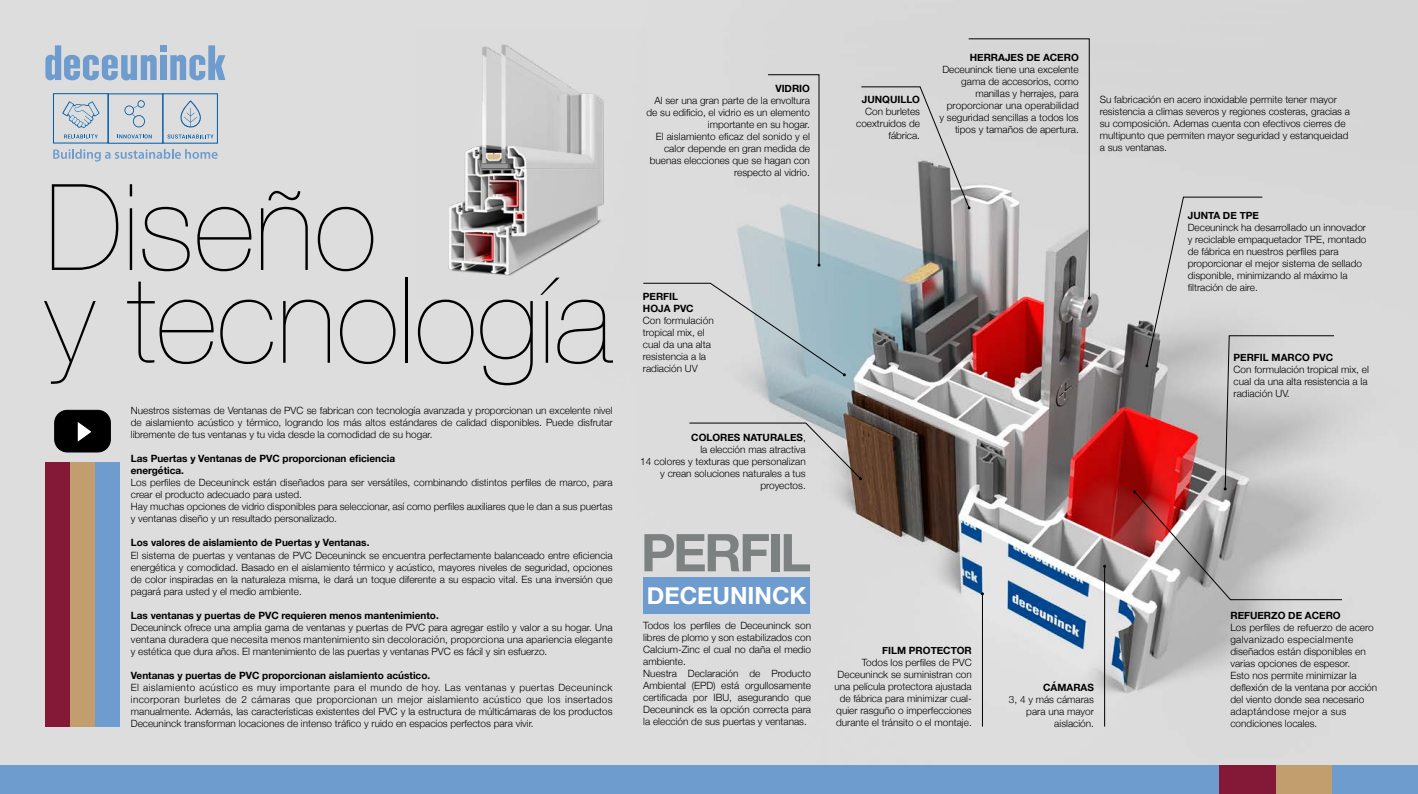
<style>
.page{position:relative;width:1418px;height:794px;background:#fff}
.page>*{position:absolute;margin:0;border:0;box-sizing:border-box;transform-origin:0 0}
.t1{font:200 120px/92.8px "Helvetica Neue";color:#000}
.t2{font:700 52px "Helvetica Neue";letter-spacing:-.05em;color:#7e8181}
.t3{font:700 23.6px "Helvetica Neue";color:#fff}
.t4{font:300 10px/12px "Helvetica Neue";color:#000}
.t5{font:700 10px/12px "Helvetica Neue";color:#000}
.s1{font-weight:700}
</style>
<div class="page">
<img style="left:0;top:0;width:1417px;height:765px">
<div style="left:643px;top:577px;width:167px;height:37px;background:#6e9ccf"></div>
<svg style="left:767px;top:74px;width:53px;height:192px;background:#cbcfd1"></svg>
<svg style="left:688px;top:422px;width:174px;height:58px;background:#cbc9c8"></svg>
<svg style="left:642px;top:282px;width:203px;height:94px;background:#c3cdd0"></svg>
<hr style="left:982px;top:594px;width:1px;height:132px;background:#000">
<hr style="left:1104px;top:566px;width:1px;height:160px;background:#000">
<svg style="left:1133px;top:196px;width:209px;height:404px;background:#c7b9b9"></svg>
<svg style="left:860px;top:38px;width:230px;height:262px;background:#c4c5c5"></svg>
<div style="left:0;top:765px;width:1219px;height:29px;background:#6e9ccf"></div>
<div style="left:1219px;top:765px;width:56px;height:29px;background:#841837"></div>
<div style="left:1275px;top:765px;width:57px;height:29px;background:#c29e6e"></div>
<div style="left:1332px;top:765px;width:85px;height:29px;background:#6e9ccf"></div>
<div style="left:160px;top:55px;width:7px;height:25px;background:#6e9ccf"></div>
<div style="left:160px;top:45px;width:7px;height:7px;background:#6e9ccf"></div>
<svg style="left:170px;top:45px;width:55px;height:38px;background:#a7bdd6"></svg>
<svg style="left:45px;top:45px;width:112px;height:38px;background:#a9bed6"></svg>
<svg style="left:53px;top:149px;width:165px;height:12px;background:#bbc9d8"></svg>
<div style="left:45px;top:462px;width:25px;height:264px;background:#841837"></div>
<div style="left:70px;top:462px;width:25px;height:264px;background:#c29e6e"></div>
<div style="left:95px;top:462px;width:25px;height:264px;background:#6e9ccf"></div>
<img style="left:415px;top:26px;width:232px;height:273px">
<div style="left:55px;top:410px;width:55px;height:42px;background:#000;border-radius:13px"></div>
<div style="left:54px;top:410px;width:57px;height:42px;border:1px solid #000;border-radius:13px"></div>
<svg style="left:77px;top:421px;width:14px;height:21px"></svg>
<svg style="left:64px;top:134px;width:34px;height:4px"></svg>
<svg style="left:62px;top:101px;width:38px;height:27px"></svg>
<svg style="left:117px;top:134px;width:35px;height:4px"></svg>
<svg style="left:124px;top:100px;width:21px;height:27px"></svg>
<svg style="left:167px;top:134px;width:46px;height:4px"></svg>
<svg style="left:180px;top:100px;width:21px;height:27px"></svg>
<div style="left:53px;top:93px;width:55px;height:50px;border:1px solid #005da9"></div>
<div style="left:108px;top:94px;width:55px;height:49px;border:1px solid #005da9"></div>
<h1 class="t1" style="left:45px;top:177px;width:568px">Diseño<br>y tecnología</h1>
<p class="t4" style="left:131px;top:404px;width:483px;text-align:justify">Nuestros sistemas de Ventanas de PVC se fabrican con tecnología avanzada y proporcionan un excelente nivel de aislamiento acústico y térmico, logrando los más altos estándares de calidad disponibles. Puede disfrutar libremente de tus ventanas y tu vida desde la comodidad de su hogar.</p>
<p class="t5" style="left:131px;top:453px;width:266px">Las Puertas y Ventanas de PVC proporcionan eficiencia energética.</p>
<p class="t4" style="left:131px;top:476px;width:483px">Los perfiles de Deceuninck están diseñados para ser versátiles, combinando distintos perfiles de marco, para crear el producto adecuado para usted.<br>Hay muchas opciones de vidrio disponibles para seleccionar, así como perfiles auxiliares que le dan a sus puertas y ventanas diseño y un resultado personalizado.</p>
<p class="t5" style="left:131px;top:537px;width:240px">Los valores de aislamiento de Puertas y Ventanas.</p>
<p class="t4" style="left:131px;top:548px;width:483px;text-align:justify">El sistema de puertas y ventanas de PVC Deceuninck se encuentra perfectamente balanceado entre eficiencia energética y comodidad. Basado en el aislamiento térmico y acústico, mayores niveles de seguridad, opciones de color inspiradas en la naturaleza misma, le dará un toque diferente a su espacio vital. Es una inversión que pagará para usted y el medio ambiente.</p>
<p class="t5" style="left:131px;top:609px;width:309px">Las ventanas y puertas de PVC requieren menos mantenimiento.</p>
<p class="t4" style="left:131px;top:620px;width:483px;text-align:justify">Deceuninck ofrece una amplia gama de ventanas y puertas de PVC para agregar estilo y valor a su hogar. Una ventana duradera que necesita menos mantenimiento sin decoloración, proporciona una apariencia elegante y estética que dura años. El mantenimiento de las puertas y ventanas PVC es fácil y sin esfuerzo.</p>
<p class="t5" style="left:131px;top:669px;width:301px">Ventanas y puertas de PVC proporcionan aislamiento acústico.</p>
<p class="t4" style="left:131px;top:680px;width:483px;text-align:justify">El aislamiento acústico es muy importante para el mundo de hoy. Las ventanas y puertas Deceuninck incorporan burletes de 2 cámaras que proporcionan un mejor aislamiento acústico que los insertados manualmente. Además, las características existentes del PVC y la estructura de múlticámaras de los productos Deceuninck transforman locaciones de intenso tráfico y ruido en espacios perfectos para vivir.</p>
<p class="t5" style="left:775px;top:82px;width:36px">VIDRIO</p>
<p class="t4" style="left:646px;top:93px;width:165px;text-align:right">Al ser una gran parte de la envoltura de su edificio, el vidrio es un elemento importante en su hogar.<br>El aislamiento eficaz del sonido y el calor depende en gran medida de buenas elecciones que se hagan con respecto al vidrio.</p>
<p class="t5" style="left:643px;top:291px;width:52px">PERFIL<br>HOJA PVC</p>
<p class="t4" style="left:643px;top:314px;width:72px">Con formulación tropical mix, el cual da una alta resistencia a la radiación UV</p>
<p class="t4" style="left:640px;top:430px;width:167px;text-align:right"><span class="s1">COLORES NATURALES</span>,<br>la elección mas atractiva<br>14 colores y texturas que personalizan y crean soluciones naturales a tus proyectos.</p>
<h2 class="t2" style="left:641px;top:512px;width:172px">PERFIL</h2>
<h3 class="t3" style="left:647px;top:577px;width:161px">DECEUNINCK</h3>
<p class="t4" style="left:643px;top:619px;width:169px">Todos los perfiles de Deceuninck son libres de plomo y son estabilizados con Calcium-Zinc el cual no daña el medio ambiente.<br>Nuestra Declaración de Producto Ambiental (EPD) está orgullosamente certificada por IBU, asegurando que Deceuninck es la opción correcta para la elección de sus puertas y ventanas.</p>
<p class="t5" style="left:862px;top:94px;width:60px">JUNQUILLO</p>
<p class="t4" style="left:856px;top:105px;width:65px;text-align:right">Con burletes coextruidos de fábrica.</p>
<p class="t5" style="left:969px;top:51px;width:110px">HERRAJES DE ACERO</p>
<p class="t4" style="left:939px;top:62px;width:141px;text-align:right">Deceuninck tiene una excelente gama de accesorios, como manillas y herrajes, para proporcionar una operabilidad<br>y seguridad sencillas a todos los tipos y tamaños de apertura.</p>
<p class="t4" style="left:1099px;top:93px;width:252px">Su fabricación en acero inoxidable permite tener mayor resistencia a climas severos y regiones costeras, gracias a su composición. Ademas cuenta con efectivos cierres de multipunto que permiten mayor seguridad y estanqueidad a sus ventanas.</p>
<p class="t5" style="left:1187px;top:210px;width:73px">JUNTA DE TPE</p>
<p class="t4" style="left:1187px;top:221px;width:180px">Deceuninck ha desarrollado un innovador y reciclable empaquetador TPE, montado de fábrica en nuestros perfiles para proporcionar el mejor sistema de sellado disponible, minimizando al máximo la filtración de aire.</p>
<p class="t5" style="left:1233px;top:352px;width:101px">PERFIL MARCO PVC</p>
<p class="t4" style="left:1233px;top:363px;width:137px">Con formulación tropical mix, el cual da una alta resistencia a la radiación UV.</p>
<p class="t5" style="left:882px;top:644px;width:91px">FILM PROTECTOR</p>
<p class="t4" style="left:834px;top:655px;width:139px;text-align:right">Todos los perfiles de PVC<br>Deceuninck se suministran con una película protectora ajustada de fábrica para minimizar cual&shy;quier rasguño o imperfecciones durante el tránsito o el montaje.</p>
<p class="t5" style="left:1043px;top:681px;width:52px">CÁMARAS</p>
<p class="t4" style="left:1008px;top:692px;width:87px;text-align:right">3, 4 y más cámaras para una mayor aislación.</p>
<p class="t5" style="left:1230px;top:609px;width:112px">REFUERZO DE ACERO</p>
<p class="t4" style="left:1230px;top:620px;width:148px">Los perfiles de refuerzo de acero galvanizado especialmente diseñados están disponibles en varias opciones de espesor.<br>Esto nos permite minimizar la deflexión de la ventana por acción del viento donde sea necesario adaptándose mejor a sus condiciones locales.</p>
</div>
